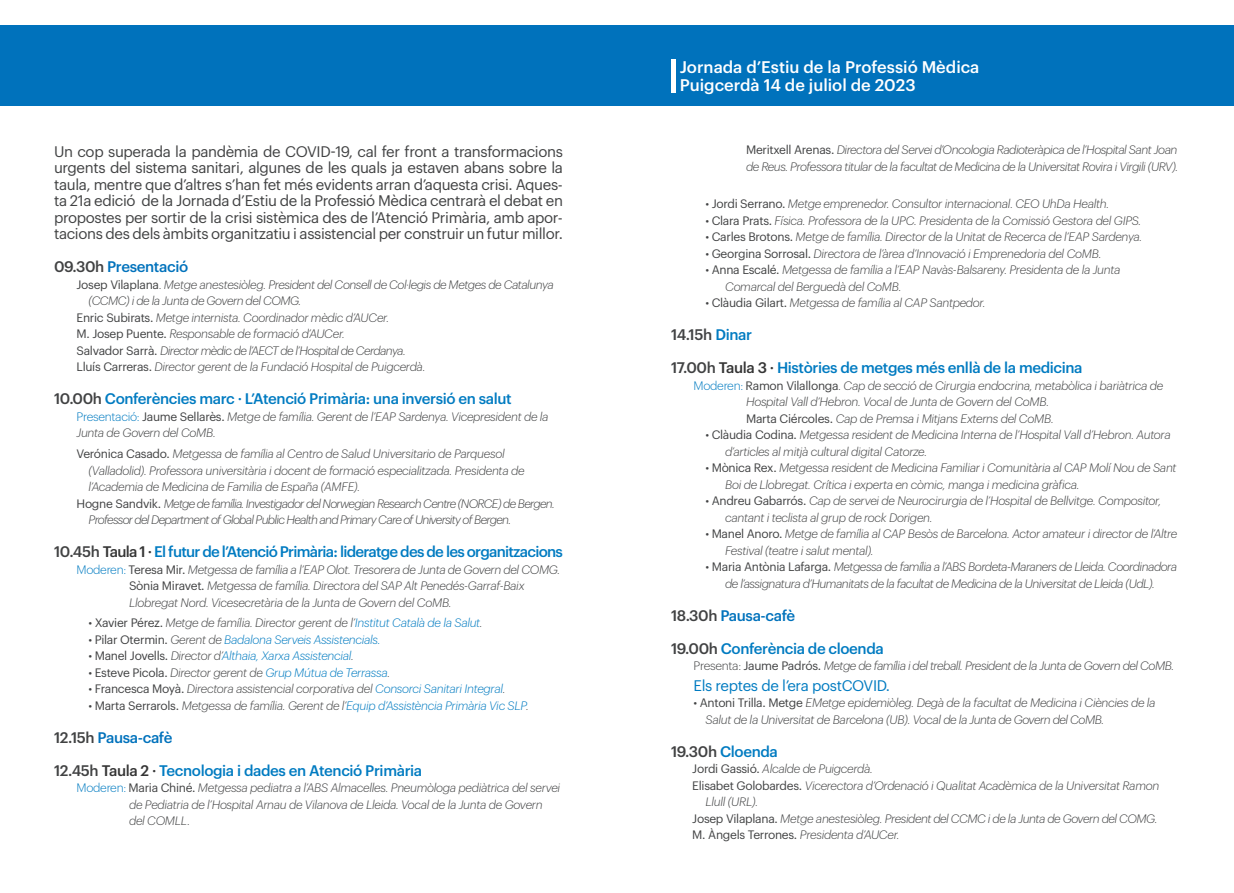
<style>
.page{position:relative;width:1234px;height:893px;background:#fff}
.page>*{position:absolute;margin:0;border:0;box-sizing:border-box;transform-origin:0 0}
.t1{font:500 16.5px "Graphik";color:#fff}
.t2{font:15px/16.5px "Graphik";letter-spacing:-.025em;color:#414243;text-align:justify}
.t3{font:500 15px "Graphik";letter-spacing:-.025em;color:#007bc1}
.t4{font:500 15px "Graphik";letter-spacing:-.05em;color:#007bc1}
.t5{font:500 15px "Graphik";letter-spacing:-.025em;color:#0072bc}
.t6{font:15px "Graphik";letter-spacing:-.025em;color:#007bc1}
.t7{font:500 15px "Graphik";letter-spacing:-.025em;color:#414243}
.t8{font:italic 300 12px/16.5px "Graphik";letter-spacing:-.025em;color:#414243}
.t9{font:italic 300 12px "Graphik";letter-spacing:-.025em;color:#007bc1}
.t10{font:italic 300 12px/16.5px "Graphik";letter-spacing:-.06em;color:#414243}
.t11{font:italic 300 12px "Graphik";letter-spacing:-.05em;color:#414243}
.s1{color:#414243}
.s2{font-weight:400;font-style:normal}
.s3{font-style:normal}
.s4{font-style:normal;color:#007bc1}
.s5{color:#353535}
.s6{color:#007bc1}
.s7{font-style:normal;color:#414243}
.s8{font-weight:400;font-style:normal;color:#414243}
</style>
<div class="page">
<div style="left:0;top:26px;width:1233px;height:80px;background:#0072bc"></div>
<hr style="left:671px;top:59px;width:4px;height:34px;background:#fff">
<p class="t2" style="left:54px;top:142px;width:510px">Un cop superada la pandèmia de COVID-19, cal fer front a transformacions urgents del sistema sanitari, algunes de les quals ja estaven abans sobre la taula, mentre que d’altres s’han fet més evidents arran d’aquesta crisi. Aques&shy;ta 21a edició de la Jornada d’Estiu de la Professió Mèdica centrarà el debat en propostes per sortir de la crisi sistèmica des de l’Atenció Primària, amb apor&shy;tacions des dels àmbits organitzatiu i assistencial per construir un futur millor.</p>
<p class="t5" style="left:54px;top:255px;width:136px"><span class="s1">09.30h</span> Presentació</p>
<p class="t8" style="left:88px;top:275px;width:466px;text-indent:-12px"><span class="s2">Josep Vilaplana</span><span class="s3">.</span> Metge anestesiòleg. President del Consell de Col·legis de Metges de Catalunya (CCMC) i de la Junta de Govern del COMG.</p>
<p class="t8" style="left:76px;top:308px;width:314px"><span class="s2">Enric Subirats.</span> Metge internista. Coordinador mèdic d’AUCer.</p>
<p class="t8" style="left:76px;top:325px;width:270px"><span class="s2">M. Josep Puente.</span> Responsable de formació d’AUCer.</p>
<p class="t11" style="left:76px;top:342px;width:330px"><span class="s2">Salvador Sarrà.</span> Director mèdic de l’AECT de l’Hospital de Cerdanya.</p>
<p class="t8" style="left:76px;top:358px;width:350px"><span class="s2">Lluís Carreras.</span> Director gerent de la Fundació Hospital de Puigcerdà.</p>
<p class="t3" style="left:54px;top:387px;width:459px"><span class="s1">10.00h</span> Conferències marc · L’Atenció Primària: una inversió en salut</p>
<p class="t8" style="left:76px;top:407px;width:473px"><span class="s4">Presentació:</span> <span class="s2">Jaume Sellarès.</span> Metge de família. Gerent de l’EAP Sardenya. Vicepresident de la<br>Junta de Govern del CoMB.</p>
<p class="t8" style="left:88px;top:445px;width:437px;text-indent:-12px"><span class="s2">Verónica Casado.</span> Metgessa de família al Centro de Salud Universitario de Parquesol (Valladolid). Professora universitària i docent de formació especialitzada. Presidenta de l’Academia de Medicina de Familia de España (AMFE).</p>
<p class="t10" style="left:88px;top:494px;width:467px;text-indent:-12px"><span class="s2">Hogne Sandvik.</span> Metge de família. Investigador del Norwegian Research Centre (NORCE) de Bergen.<br>Professor del Department of Global Public Health and Primary Care of University of Bergen.</p>
<p class="t4" style="left:54px;top:540px;width:510px"><span class="s1">10.45h</span> <span class="s5">Taula 1 ·</span> El futur de l’Atenció Primària: lideratge des de les organitzacions</p>
<p class="t8" style="left:76px;top:560px;width:485px"><span class="s4">Moderen:</span> <span class="s2">Teresa Mir.</span> Metgessa de família a l’EAP Olot. Tresorera de Junta de Govern del COMG.</p>
<p class="t8" style="left:129px;top:577px;width:397px"><span class="s2">Sònia Miravet.</span> Metgessa de família. Directora del SAP Alt Penedés-Garraf-Baix<br>Llobregat Nord. Vicesecretària de la Junta de Govern del CoMB.</p>
<p class="t8" style="left:88px;top:614px;width:395px"><span class="s3">•</span> <span class="s2">Xavier Pérez.</span> Metge de família. Director gerent de l’<span class="s6">Institut Català de la Salut</span>.</p>
<p class="t9" style="left:88px;top:631px;width:293px"><span class="s7">•</span> <span class="s8">Pilar Otermin.</span> <span class="s1">Gerent de</span> Badalona Serveis Assistencials.</p>
<p class="t9" style="left:88px;top:647px;width:267px"><span class="s7">•</span> <span class="s8">Manel Jovells.</span> <span class="s1">Director d’</span>Althaia, Xarxa Assistencial<span class="s1">.</span></p>
<p class="t9" style="left:89px;top:664px;width:303px"><span class="s7">•</span> <span class="s8">Esteve Picola.</span> <span class="s1">Director gerent de</span> Grup Mútua de Terrassa<span class="s1">.</span></p>
<p class="t8" style="left:89px;top:680px;width:418px"><span class="s3">•</span> <span class="s2">Francesca Moyà.</span> Directora assistencial corporativa del <span class="s6">Consorci Sanitari Integral</span>.</p>
<p class="t9" style="left:89px;top:697px;width:441px"><span class="s7">•</span> <span class="s8">Marta Serrarols.</span> <span class="s1">Metgessa de família. Gerent de l’</span>Equip d’Assistència Primària Vic SLP<span class="s1">.</span></p>
<p class="t5" style="left:54px;top:726px;width:120px"><span class="s1">12.15h</span> Pausa-cafè</p>
<p class="t3" style="left:54px;top:759px;width:369px"><span class="s1">12.45h</span> <span class="s5">Taula 2 ·</span> Tecnologia i dades en Atenció Primària</p>
<p class="t8" style="left:129px;top:779px;width:432px;text-indent:-52px"><span class="s4">Moderen:</span> <span class="s2">Maria Chiné.</span> Metgessa pediatra a l’ABS Almacelles. Pneumòloga pediàtrica del servei de Pediatria de l’Hospital Arnau de Vilanova de Lleida. Vocal de la Junta de Govern del COMLL.</p>
<p class="t1" style="left:679px;top:54px;width:301px">Jornada d’Estiu de la Professió Mèdica</p>
<p class="t1" style="left:679px;top:72px;width:237px">Puigcerdà 14 de juliol de 2023</p>
<p class="t8" style="left:746px;top:141px;width:433px"><span class="s2">Meritxell Arenas.</span> Directora del Servei d’Oncologia Radioteràpica de l’Hospital Sant Joan de Reus. Professora titular de la facultat de Medicina de la Universitat Rovira i Virgili (URV).</p>
<p class="t8" style="left:705px;top:195px;width:405px"><span class="s3">•</span> <span class="s2">Jordi Serrano.</span> Metge emprenedor. Consultor internacional. CEO UhDa Health.</p>
<p class="t8" style="left:705px;top:211px;width:437px"><span class="s3">•</span> <span class="s2">Clara Prats.</span> Física. Professora de la UPC. Presidenta de la Comissió Gestora del GIPS.</p>
<p class="t8" style="left:705px;top:228px;width:438px"><span class="s3">•</span> <span class="s2">Carles Brotons.</span> Metge de família. Director de la Unitat de Recerca de l’EAP Sardenya.</p>
<p class="t8" style="left:705px;top:244px;width:397px"><span class="s3">•</span> <span class="s2">Georgina Sorrosal.</span> Directora de l’àrea d’Innovació i Emprenedoria del CoMB.</p>
<p class="t8" style="left:725px;top:261px;width:397px;text-indent:-20px"><span class="s3">•</span> <span class="s2">Anna Escalé.</span> Metgessa de família a l’EAP Navàs-Balsareny. Presidenta de la Junta<br>Comarcal del Berguedà del CoMB.</p>
<p class="t8" style="left:705px;top:294px;width:281px"><span class="s3">•</span> <span class="s2">Clàudia Gilart.</span> Metgessa de família al CAP Santpedor.</p>
<p class="t7" style="left:671px;top:323px;width:82px">14.15h <span class="s6">Dinar</span></p>
<p class="t3" style="left:671px;top:356px;width:413px"><span class="s1">17.00h</span> <span class="s5">Taula 3 ·</span> Històries de metges més enllà de la medicina</p>
<p class="t8" style="left:746px;top:376px;width:418px;text-indent:-52px"><span class="s4">Moderen:</span> <span class="s2">Ramon Vilallonga</span><span class="s3">.</span> Cap de secció de Cirurgia endocrina, metabòlica i bariàtrica de<br>Hospital Vall d’Hebron. Vocal de Junta de Govern del CoMB.</p>
<p class="t8" style="left:746px;top:409px;width:309px"><span class="s2">Marta Ciércoles.</span> Cap de Premsa i Mitjans Externs del CoMB.</p>
<p class="t8" style="left:725px;top:426px;width:447px;text-indent:-20px"><span class="s3">•</span> <span class="s2">Clàudia Codina.</span> Metgessa resident de Medicina Interna de l’Hospital Vall d’Hebron. Autora d’articles al mitjà cultural digital Catorze.</p>
<p class="t8" style="left:725px;top:459px;width:453px;text-indent:-20px"><span class="s3">•</span> <span class="s2">Mònica Rex.</span> Metgessa resident de Medicina Familiar i Comunitària al CAP Molí Nou de Sant<br>Boi de Llobregat. Crítica i experta en còmic, manga i medicina gràfica.</p>
<p class="t8" style="left:725px;top:492px;width:437px;text-indent:-20px"><span class="s3">•</span> <span class="s2">Andreu Gabarrós.</span> Cap de servei de Neurocirurgia de l’Hospital de Bellvitge. Compositor, cantant i teclista al grup de rock Dorigen.</p>
<p class="t8" style="left:725px;top:525px;width:454px;text-indent:-20px"><span class="s3">•</span> <span class="s2">Manel Anoro.</span> Metge de família al CAP Besòs de Barcelona. Actor amateur i director de l’Altre<br>Festival (teatre i salut mental).</p>
<p class="t8" style="left:705px;top:558px;width:473px;text-align:center"><span class="s3">•</span> <span class="s2">Maria Antònia Lafarga.</span> Metgessa de família a l’ABS Bordeta-Maraners de Lleida. Coordinadora de l’assignatura d’Humanitats de la facultat de Medicina de la Universitat de Lleida (UdL).</p>
<p class="t5" style="left:671px;top:604px;width:126px"><span class="s1">18.30h</span> Pausa-cafè</p>
<p class="t3" style="left:671px;top:637px;width:214px"><span class="s1">19.00h</span> Conferència de cloenda</p>
<p class="t8" style="left:693px;top:657px;width:482px"><span class="s3">Presenta:</span> <span class="s2">Jaume Padrós.</span> Metge de família i del treball. President de la Junta de Govern del CoMB.</p>
<p class="t6" style="left:693px;top:674px;width:198px">Els reptes de l’era postCOVID.</p>
<p class="t8" style="left:705px;top:694px;width:451px;text-indent:-12px"><span class="s3">•</span> <span class="s2">Antoni Trilla. Metge</span> EMetge epidemiòleg. Degà de la facultat de Medicina i Ciències de la<br>Salut de la Universitat de Barcelona (UB). Vocal de la Junta de Govern del CoMB.</p>
<p class="t3" style="left:671px;top:740px;width:108px"><span class="s1">19.30h</span> Cloenda</p>
<p class="t8" style="left:692px;top:760px;width:182px"><span class="s2">Jordi Gassió.</span> Alcalde de Puigcerdà.</p>
<p class="t8" style="left:705px;top:776px;width:455px;text-indent:-13px"><span class="s2">Elisabet Golobardes.</span> Vicerectora d’Ordenació i Qualitat Acadèmica de la Universitat Ramon<br>Llull (URL).</p>
<p class="t8" style="left:692px;top:809px;width:466px"><span class="s2">Josep Vilaplana.</span> Metge anestesiòleg. President del CCMC i de la Junta de Govern del COMG.</p>
<p class="t8" style="left:692px;top:826px;width:209px"><span class="s2">M. Àngels Terrones.</span> Presidenta d’AUCer.</p>
</div>
